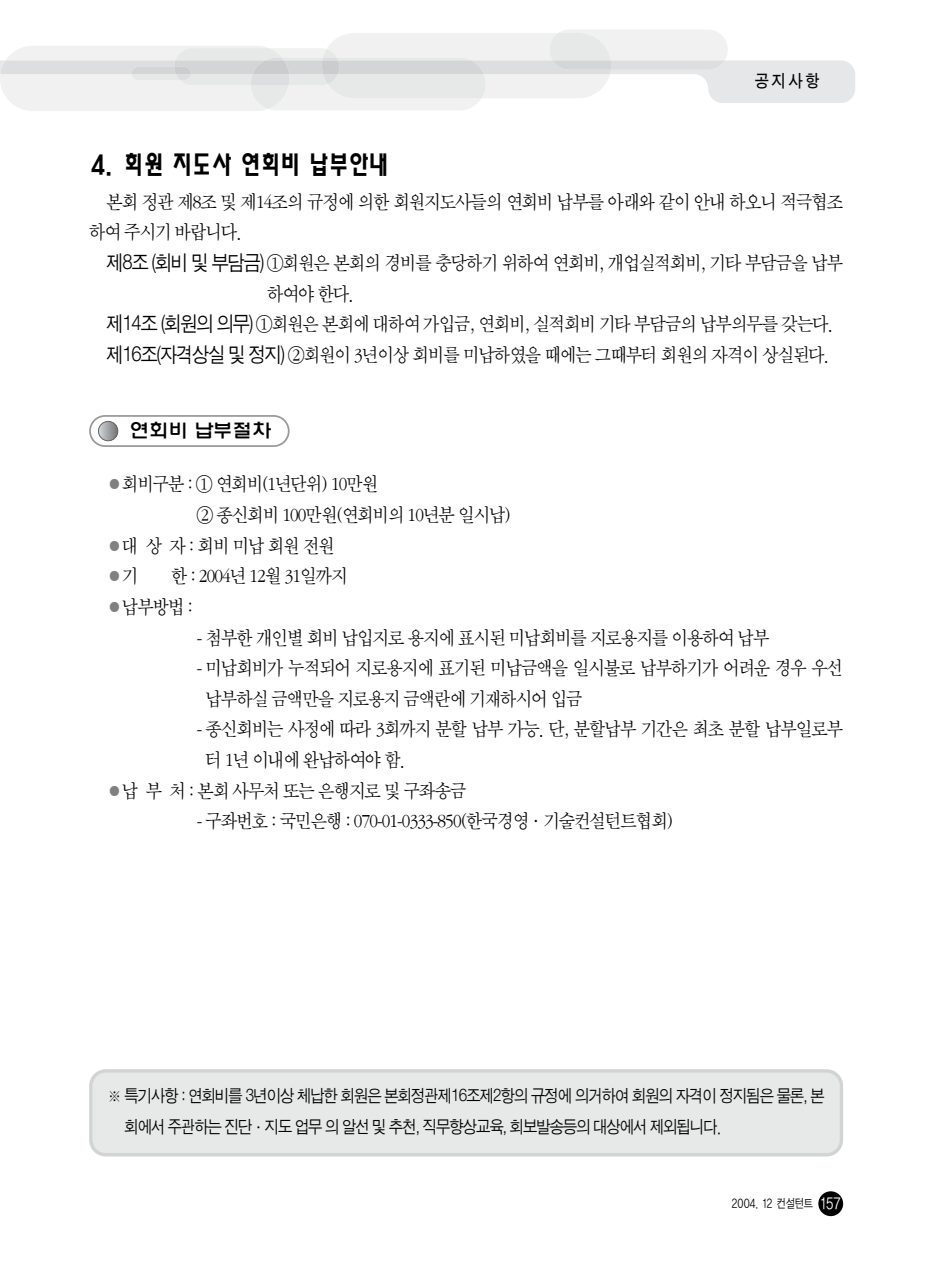
<style>
.page{position:relative;width:931px;height:1280px;background:#fff}
.page>*{position:absolute;margin:0;border:0;box-sizing:border-box;transform-origin:0 0}
.t1{font:24.5px "Yhead M";letter-spacing:-.1em;color:#000;scale:.9 1}
.t2{font:20.12px/30.6px "Sand Sm";letter-spacing:-.045em;color:#000;scale:.9 1}
.t3{font:20.12px "Sand Sm";color:#808080;scale:.9 1}
.t4{font:500 19.25px "HY Wul Nun";color:#000}
.t5{font:17.5px/30.6px "Sand Jg";letter-spacing:-.055em;color:#000;scale:.9 1}
.t6{font:17.5px "Sand Tg";color:#000;scale:.9 1}
.t7{font:12.25px "YGO12";letter-spacing:-.07em;color:#000;scale:.8 1}
.s1{font-family:"Sand Jg";font-size:21px}
.s2{color:#808080}
.s3{color:#000}
.s4{font-size:15.75px;color:#fff}
</style>
<div class="page">
<svg style="left:0;top:30px;width:855px;height:81px"></svg>
<div style="left:818px;top:1191px;width:25px;height:24px;background:#000;border-radius:50%"></div>
<div style="left:93px;top:1072px;width:747px;height:80px;background:#e7e8e8;border-radius:13px"></div>
<div style="left:89px;top:1069px;width:754px;height:87px;border:4px solid #d1d3d4;border-radius:15px"></div>
<div style="left:89px;top:415px;width:201px;height:32px;border:2px solid #999;border-radius:15px"></div>
<svg style="left:98px;top:421px;width:21px;height:20px"></svg>
<div style="left:98px;top:421px;width:20px;height:20px;border:1px solid #666;border-radius:50%"></div>
<p class="t6" style="left:755px;top:73px;width:74px">공지사항</p>
<p class="t1" style="left:89px;top:154px;width:335px">4. 회원 지도사 연회비 납부안내</p>
<p class="t2" style="left:89px;top:188px;width:839px;text-indent:17px">본회 정관 제8조 및 제14조의 규정에 의한 회원지도사들의 연회비 납부를 아래와 같이 안내 하오니 적극협조 하여 주시기 바랍니다.</p>
<p class="t2" style="left:107px;top:249px;width:820px"><span class="s1">제8조 (회비 및 부담금)</span> ①회원은 본회의 경비를 충당하기 위하여 연회비, 개업실적회비, 기타 부담금을 납부</p>
<p class="t2" style="left:267px;top:279px;width:99px">하여야 한다.</p>
<p class="t2" style="left:107px;top:310px;width:810px"><span class="s1">제14조 (회원의 의무)</span> ①회원은 본회에 대하여 가입금, 연회비, 실적회비 기타 부담금의 납부의무를 갖는다.</p>
<p class="t2" style="left:107px;top:341px;width:805px"><span class="s1">제16조(자격상실 및 정지)</span> ②회원이 3년이상 회비를 미납하였을 때에는 그때부터 회원의 자격이 상실된다.</p>
<p class="t4" style="left:130px;top:422px;width:143px">연회비 납부절차</p>
<p class="t2" style="left:197px;top:470px;width:350px;text-indent:-90px"><span class="s2">●</span>회비구분 : ① 연회비(1년단위) 10만원<br>② 종신회비 100만원(연회비의 10년분 일시납)</p>
<p class="t2" style="left:107px;top:531px;width:255px"><span class="s2">●</span>대 상 자: 회비미납회원전원</p>
<p class="t3" style="left:107px;top:567px;width:37px">●<span class="s3">기</span></p>
<p class="t2" style="left:171px;top:562px;width:197px">한 : 2004년 12월 31일까지</p>
<p class="t2" style="left:107px;top:592px;width:97px"><span class="s2">●</span>납부방법 :</p>
<p class="t2" style="left:197px;top:623px;width:638px">- 첨부한 개인별 회비 납입지로 용지에 표시된 미납회비를 지로용지를 이용하여 납부</p>
<p class="t2" style="left:206px;top:654px;width:710px;text-indent:-9px">- 미납회비가 누적되어 지로용지에 표기된 미납금액을 일시불로 납부하기가 어려운 경우 우선 납부하실 금액만을 지로용지 금액란에 기재하시어 입금</p>
<p class="t2" style="left:206px;top:715px;width:710px;text-indent:-9px">- 종신회비는 사정에 따라 3회까지 분할 납부 가능. 단, 분할납부 기간은 최초 분할 납부일로부 터 1년 이내에 완납하여야 함.</p>
<p class="t2" style="left:107px;top:776px;width:402px"><span class="s2">●</span>납 부 처 : 본회 사무처 또는 은행지로 및 구좌송금</p>
<p class="t2" style="left:197px;top:807px;width:531px">- 구좌번호 : 국민은행 : 070-01-0333-850(한국경영·기술컨설턴트협회)</p>
<p class="t5" style="left:124px;top:1081px;width:780px;text-indent:-17px">※ 특기사항 : 연회비를 3년이상 체납한 회원은 본회정관제16조제2항의 규정에 의거하여 회원의 자격이 정지됨은 물론, 본 회에서 주관하는 진단·지도 업무 의 알선 및 추천, 직무향상교육, 회보발송등의 대상에서 제외됩니다.</p>
<p class="t7" style="left:731px;top:1197px;width:138px">2004. 12 컨설턴트 <span class="s4">157</span></p>
</div>
